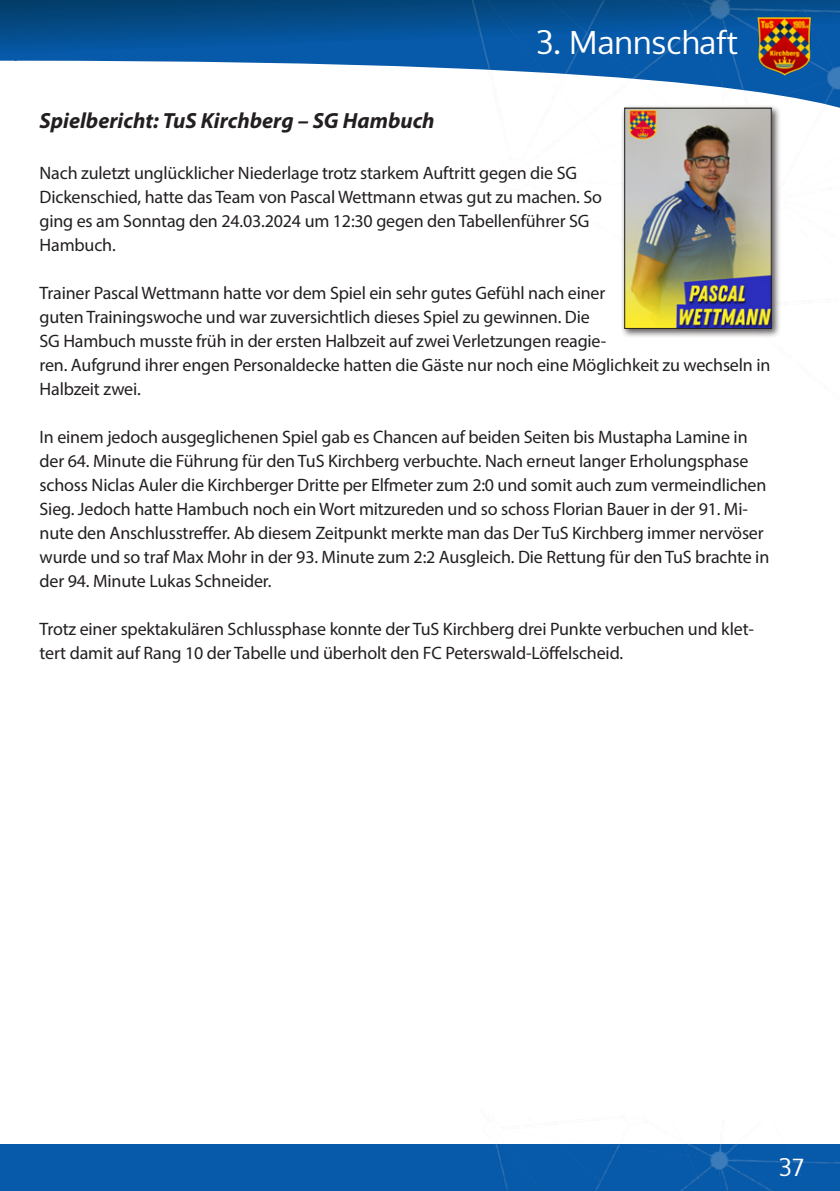
<style>
.page{position:relative;width:840px;height:1191px;background:#fff}
.page>*{position:absolute;margin:0;border:0;box-sizing:border-box;transform-origin:0 0}
.t1{font:32px "Oxygen";color:#fff}
.t2{font:24px "Oxygen";color:#fff}
.t3{font:italic 700 22px "Myriad Pro";color:#231f20}
.t4{font:18px/24px "Myriad Pro";letter-spacing:-.01em;color:#231f20}
</style>
<div class="page">
<svg style="left:0;top:0;width:394px;height:66px;background:#125896"></svg>
<img style="left:394px;top:0;width:445px;height:108px">
<img style="left:751px;top:14px;width:62px;height:62px">
<div style="left:0;top:1144px;width:839px;height:47px;background:#0759a9"></div>
<img style="left:495px;top:1117px;width:344px;height:74px">
<div style="left:620px;top:104px;width:160px;height:234px;background:#231f20;opacity:.75"></div>
<img style="left:625px;top:110px;width:144px;height:217px">
<div style="left:623px;top:108px;width:148px;height:221px;border:1px solid #231f20"></div>
<h1 class="t1" style="left:535px;top:21px;width:203px">3. Mannschaft</h1>
<p class="t3" style="left:40px;top:106px;width:396px">Spielbericht: TuS Kirchberg – SG Hambuch</p>
<p class="t4" style="left:40px;top:160px;width:563px">Nach zuletzt unglücklicher Niederlage trotz starkem Auftritt gegen die SG Dickenschied, hatte das Team von Pascal Wettmann etwas gut zu machen. So ging es am Sonntag den 24.03.2024 um 12:30 gegen den Tabellenführer SG Hambuch.</p>
<p class="t4" style="left:40px;top:280px;width:731px">Trainer Pascal Wettmann hatte vor dem Spiel ein sehr gutes Gefühl nach einer<br>guten Trainingswoche und war zuversichtlich dieses Spiel zu gewinnen. Die<br>SG Hambuch musste früh in der ersten Halbzeit auf zwei Verletzungen reagie-<br>ren. Aufgrund ihrer engen Personaldecke hatten die Gäste nur noch eine Möglichkeit zu wechseln in Halbzeit zwei.</p>
<p class="t4" style="left:40px;top:424px;width:730px">In einem jedoch ausgeglichenen Spiel gab es Chancen auf beiden Seiten bis Mustapha Lamine in der 64. Minute die Führung für den TuS Kirchberg verbuchte. Nach erneut langer Erholungsphase schoss Niclas Auler die Kirchberger Dritte per Elfmeter zum 2:0 und somit auch zum vermeindlichen Sieg. Jedoch hatte Hambuch noch ein Wort mitzureden und so schoss Florian Bauer in der 91. Mi&shy;nute den Anschlusstreffer. Ab diesem Zeitpunkt merkte man das Der TuS Kirchberg immer nervöser wurde und so traf Max Mohr in der 93. Minute zum 2:2 Ausgleich. Die Rettung für den TuS brachte in der 94. Minute Lukas Schneider.</p>
<p class="t4" style="left:40px;top:616px;width:715px">Trotz einer spektakulären Schlussphase konnte der TuS Kirchberg drei Punkte verbuchen und klet&shy;tert damit auf Rang 10 der Tabelle und überholt den FC Peterswald-Löffelscheid.</p>
<h2 class="t2" style="left:778px;top:1151px;width:27px">37</h2>
</div>
